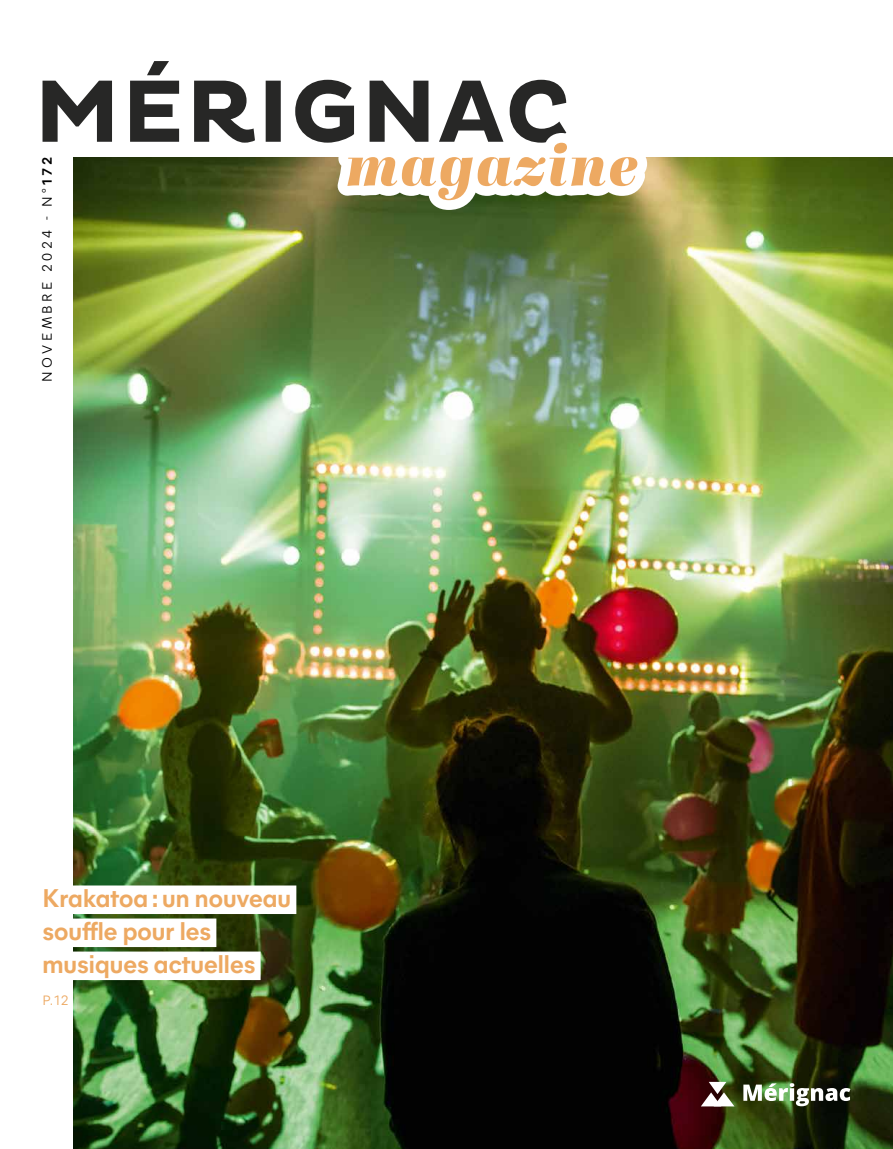
<style>
.page{position:relative;width:893px;height:1149px;background:#fff}
.page>*{position:absolute;margin:0;border:0;box-sizing:border-box;transform-origin:0 0}
.t1{font:700 25.5px/33px "Mier A";color:#eda962}
.t2{font:13.5px "Mier A";letter-spacing:.25em;color:#000}
.t3{font:13.5px "Mier A";color:#eda962}
.s1{font-weight:700}
</style>
<div class="page">
<img style="left:74px;top:157px;width:819px;height:991px">
<svg style="left:743px;top:1082px;width:107px;height:23px"></svg>
<svg style="left:701px;top:1081px;width:33px;height:25px"></svg>
<svg style="left:43px;top:61px;width:523px;height:82px"></svg>
<svg style="left:337px;top:133px;width:310px;height:77px"></svg>
<div style="left:43px;top:885px;width:253px;height:28px;background:#fff"></div>
<div style="left:43px;top:918px;width:173px;height:28px;background:#fff"></div>
<div style="left:43px;top:951px;width:218px;height:28px;background:#fff"></div>
<p class="t2" style="left:37px;top:381px;width:226px;rotate:-90deg">NOVEMBRE 2024 - N°<span class="s1">172</span></p>
<p class="t1" style="left:43px;top:879px;width:250px">Krakatoa : un nouveau souffle pour les musiques actuelles</p>
<p class="t3" style="left:43px;top:989px;width:27px">P.12</p>
</div>
